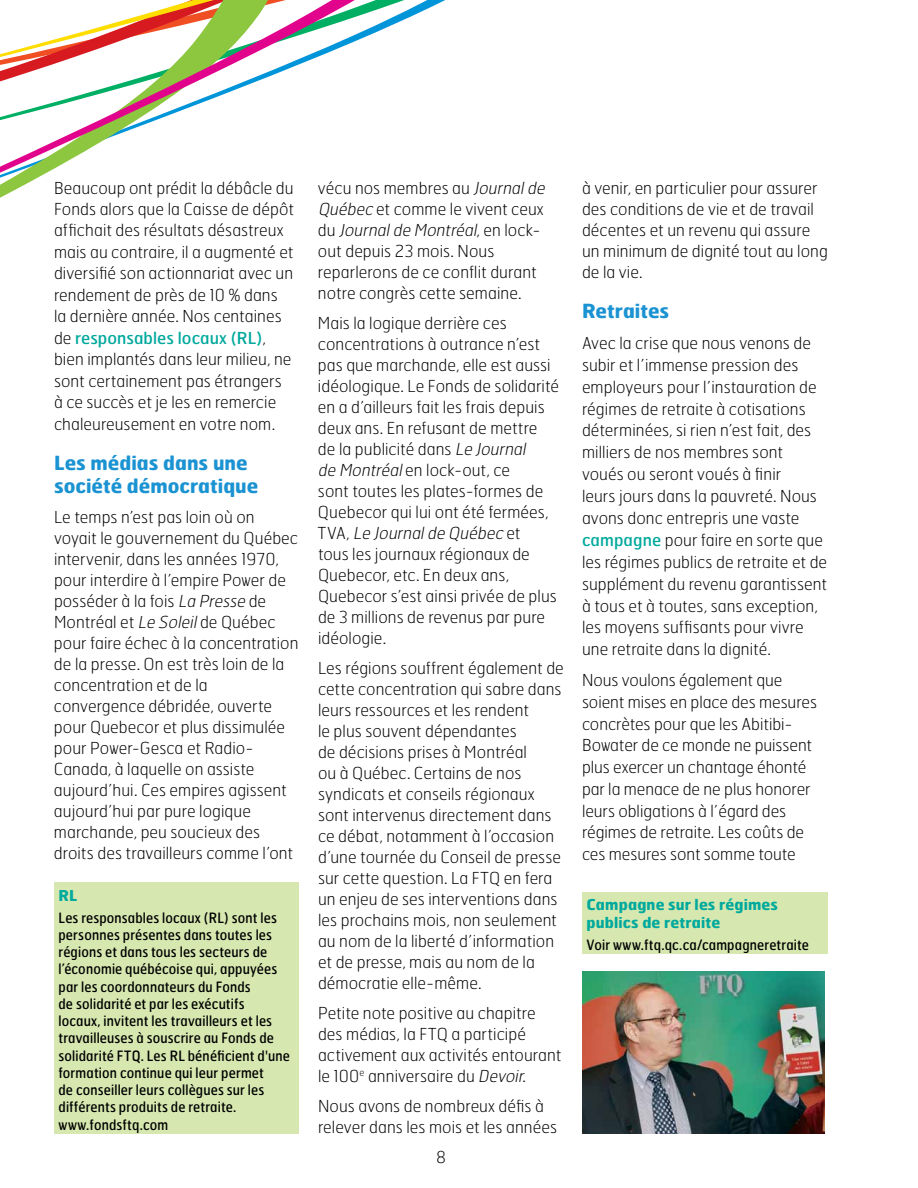
<style>
.page{position:relative;width:918px;height:1188px;background:#fff}
.page>*{position:absolute;margin:0;border:0;box-sizing:border-box;transform-origin:0 0}
.t1{font:700 19.5px/23px "Hermes";color:#1b93d2}
.t2{font:100 16.5px/21px "Hermes";letter-spacing:.005em;color:#000}
.t3{font:700 15px/18px "Hermes";letter-spacing:.01em;color:#00a99d}
.t4{font:14.25px/17.2px "Hermes";letter-spacing:.015em;color:#000;scale:.9 1}
.s1{font-weight:400;color:#00a99d}
.s2{font-style:italic}
</style>
<div class="page">
<svg style="left:0;top:0;width:445px;height:198px"></svg>
<div style="left:54px;top:883px;width:244px;height:251px;background:#d6e8b0"></div>
<div style="left:582px;top:893px;width:246px;height:61px;background:#d6e8b0"></div>
<img style="left:582px;top:971px;width:243px;height:163px">
<p class="t2" style="left:54px;top:176px;width:241px;line-height:21.5px">Beaucoup ont prédit la débâcle du<br>Fonds alors que la Caisse de dépôt affichait des résultats désastreux mais au contraire, il a augmenté et diversifié son actionnariat avec un rendement de près de 10 % dans la dernière année. Nos centaines de <span class="s1">responsables locaux (RL)</span>, bien implantés dans leur milieu, ne sont certainement pas étrangers à ce succès et je les en remercie chaleureusement en votre nom.</p>
<p class="t1" style="left:54px;top:451px;width:206px">Les médias dans une société démocratique</p>
<p class="t2" style="left:54px;top:507px;width:246px">Le temps n’est pas loin où on voyait le gouvernement du Québec intervenir, dans les années 1970, pour interdire à l’empire Power de posséder à la fois <span class="s2">La Presse</span> de<br>Montréal et <span class="s2">Le Soleil</span>de Québec pour faire échec à la concentration de la presse. On est très loin de la concentration et de la convergence débridée, ouverte pour Quebecor et plus dissimulée pour Power-Gesca et Radio-<br>Canada, à laquelle on assiste aujourd’hui. Ces empires agissent aujourd’hui par pure logique marchande, peu soucieux des droits des travailleurs comme l’ont</p>
<p class="t3" style="left:58px;top:886px;width:20px">RL</p>
<p class="t4" style="left:58px;top:908px;width:259px">Les responsables locaux (RL) sont les personnes présentes dans toutes les régions et dans tous les secteurs de l’économie québécoise qui, appuyées par les coordonnateurs du Fonds<br>de solidarité et par les exécutifs locaux, invitent les travailleurs et les travailleuses à souscrire au Fonds de solidarité FTQ. Les RL bénéficient d'une formation continue qui leur permet<br>de conseiller leurs collègues sur les différents produits de retraite. www.fondsftq.com</p>
<p class="t2" style="left:318px;top:177px;width:232px">vécu nos membres au <span class="s2">Journalde<br>Québec</span> et comme le vivent ceux d u <span class="s2">Journalde Montréal</span>, e n l o c k - out depuis 23 mois. Nous reparlerons de ce conflit durant notre congrès cette semaine.</p>
<p class="t2" style="left:318px;top:312px;width:243px">Mais la logique derrière ces concentrations à outrance n’est pas que marchande, elle est aussi idéologique. Le Fonds de solidarité en a d’ailleurs fait les frais depuis deux ans. En refusant de mettre de la publicité dans <span class="s2">Le Journal<br>de Montréal</span>en lock-out, ce<br>sont toutes les plates-formes de<br>Quebecor qui lui ont été fermées,<br>T VA , <span class="s2">Le Journalde Québec</span> e t<br>tous les journaux régionaux de<br>Quebecor, etc. En deux ans,<br>Quebecor s’est ainsi privée de plus de 3 millions de revenus par pure idéologie.</p>
<p class="t2" style="left:318px;top:657px;width:247px">Les régions souffrent également de cette concentration qui sabre dans leurs ressources et les rendent<br>le plus souvent dépendantes<br>de décisions prises à Montréal<br>ou à Québec. Certains de nos syndicats et conseils régionaux sont intervenus directement dans ce débat, notamment à l’occasion d’une tournée du Conseil de presse sur cette question. La FTQ en fera un enjeu de ses interventions dans les prochains mois, non seulement au nom de la liberté d’information et de presse, mais au nom de la démocratie elle-même.</p>
<p class="t2" style="left:318px;top:1002px;width:245px">Petite note positive au chapitre des médias, la FTQ a participé activement aux activités entourant le 100<sup>e</sup> anniversaire du <span class="s2">Devoir</span>.</p>
<p class="t2" style="left:318px;top:1095px;width:241px">Nous avons de nombreux défis à relever dans les mois et les années</p>
<p class="t2" style="left:436px;top:1146px;width:11px">8</p>
<p class="t2" style="left:582px;top:177px;width:247px">à venir, en particulier pour assurer des conditions de vie et de travail décentes et un revenu qui assure un minimum de dignité tout au long de la vie.</p>
<p class="t1" style="left:582px;top:299px;width:89px">Retraites</p>
<p class="t2" style="left:582px;top:331px;width:247px;line-height:21.9px">Avec la crise que nous venons de subir et l’immense pression des employeurs pour l’instauration de régimes de retraite à cotisations déterminées, si rien n’est fait, des milliers de nos membres sont voués ou seront voués à finir<br>leurs jours dans la pauvreté. Nous avons donc entrepris une vaste <span class="s1">campagne</span> pour faire en sorte que les régimes publics de retraite et de supplément du revenu garantissent à tous et à toutes, sans exception, les moyens suffisants pour vivre une retraite dans la dignité.</p>
<p class="t2" style="left:582px;top:669px;width:237px;line-height:21.8px">Nous voulons également que soient mises en place des mesures concrètes pour que les Abitibi-<br>Bowater de ce monde ne puissent plus exercer un chantage éhonté par la menace de ne plus honorer leurs obligations à l’égard des régimes de retraite. Les coûts de ces mesures sont somme toute</p>
<p class="t3" style="left:586px;top:895px;width:193px">Campagne sur les régimes publics de retraite</p>
<p class="t4" style="left:586px;top:935px;width:249px">Voir www.ftq.qc.ca/campagneretraite</p>
</div>
